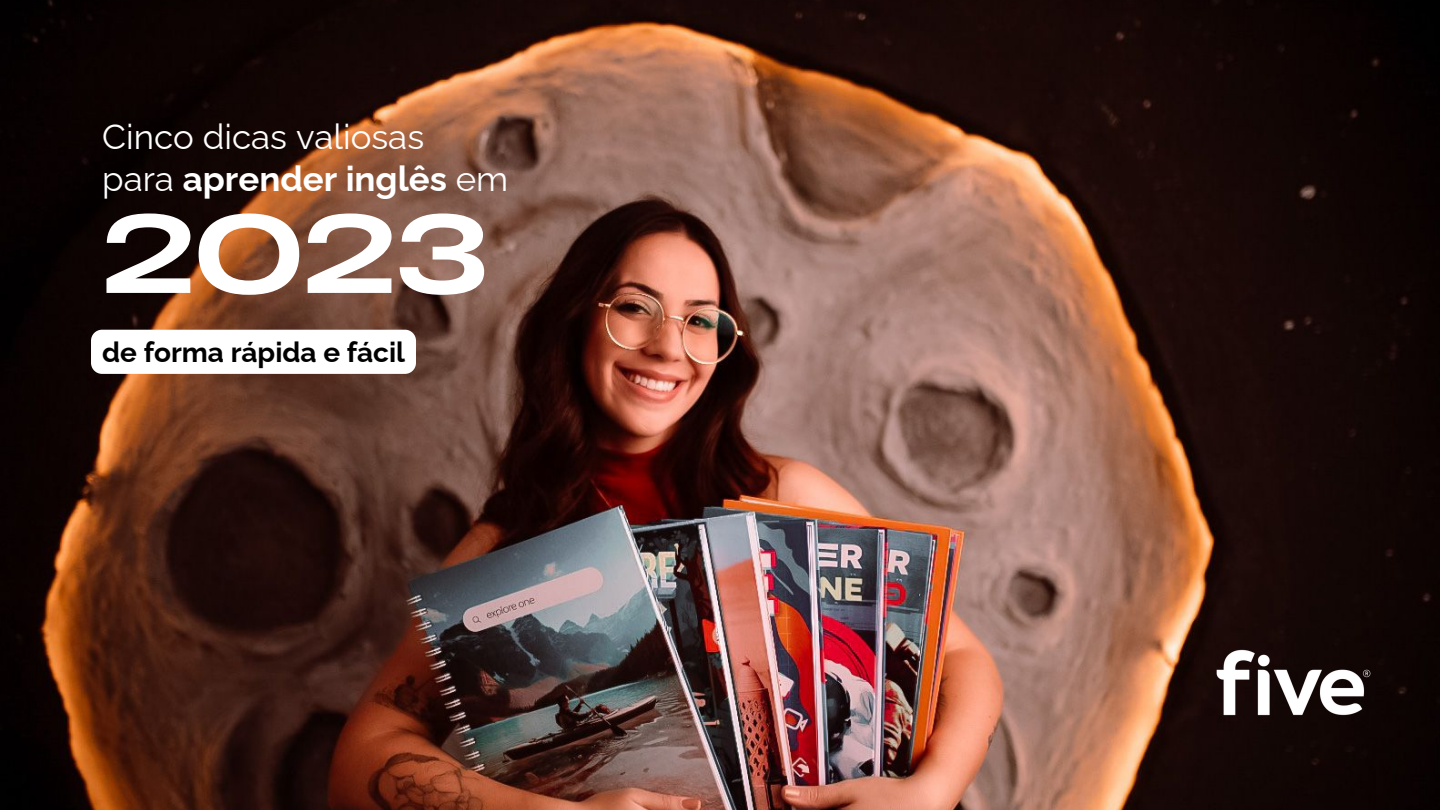
<style>
.page{position:relative;width:1440px;height:810px;background:#fff}
.page>*{position:absolute;margin:0;border:0;box-sizing:border-box;transform-origin:0 0}
.t1{font:104.6px "Heading Now 94";color:#fff}
.t2{font:700 34.9px "Raleway";color:#fff}
.t3{font:34.9px "Raleway";color:#fff}
.t4{font:700 28px "Raleway";color:#000}
.s1{font-weight:400}
</style>
<div class="page">
<img style="left:0;top:0;width:1440px;height:810px">
<img style="left:1146px;top:547px;width:237px;height:237px">
<img style="left:1193px;top:581px;width:201px;height:202px">
<div style="left:91px;top:330px;width:325px;height:44px;background:#fff;border-radius:11px"></div>
<p class="t3" style="left:102px;top:116px;width:323px">Cinco dicas valiosas</p>
<p class="t2" style="left:102px;top:158px;width:408px"><span class="s1">para</span> aprender inglês <span class="s1">em</span></p>
<p class="t1" style="left:102px;top:183px;width:387px">2023</p>
<p class="t4" style="left:102px;top:335px;width:304px">de forma rápida e fácil</p>
</div>
